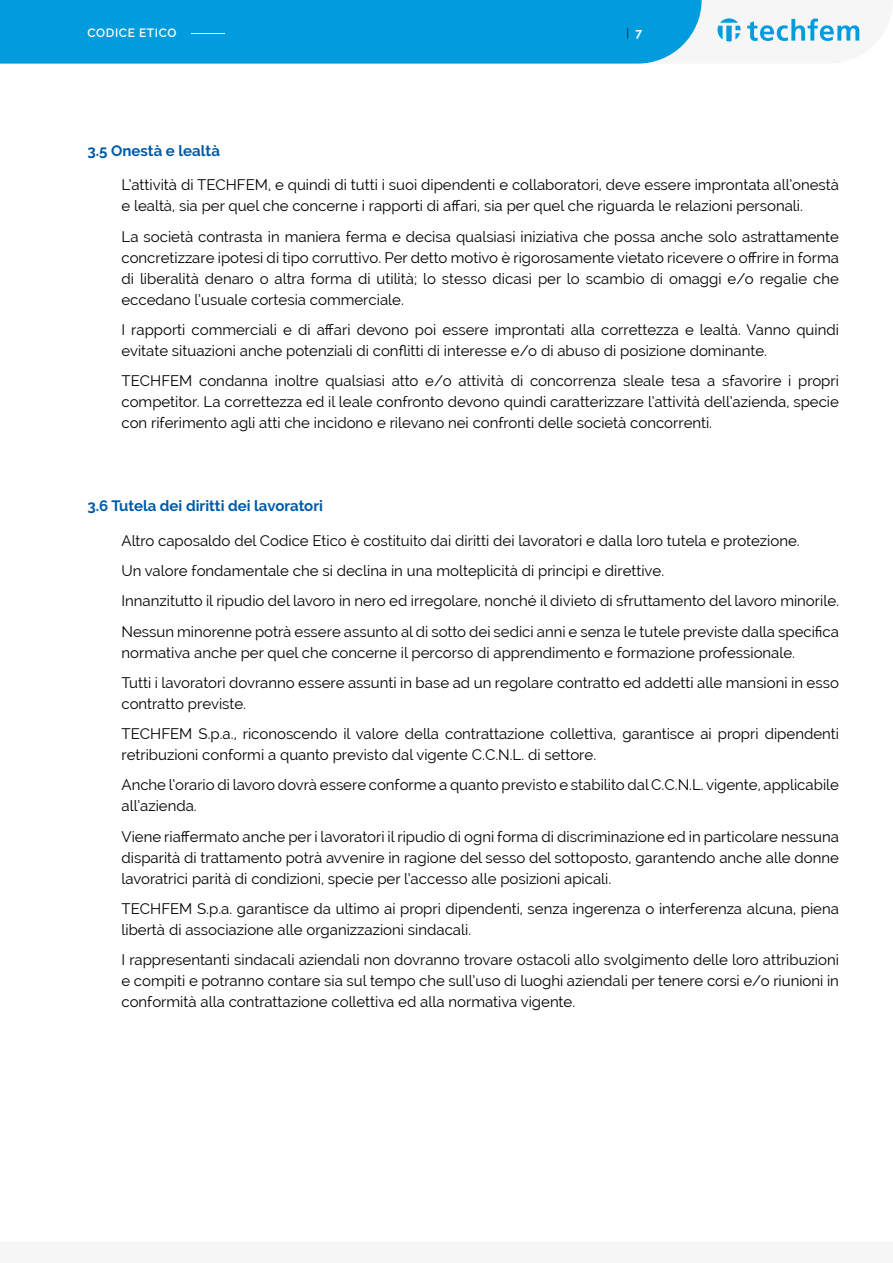
<style>
.page{position:relative;width:893px;height:1263px;background:#fff}
.page>*{position:absolute;margin:0;border:0;box-sizing:border-box;transform-origin:0 0}
.t1{font:15px/21px "Raleway";color:#000}
.t2{font:700 15px "Raleway";color:#005aa7}
.t3{font:600 12px "Raleway";letter-spacing:.05em;color:#fff}
.t4{font:300 12px "Raleway";color:#000}
.s1{font-weight:100}
.s2{font-weight:700;color:#fff}
</style>
<div class="page">
<div style="left:0;top:0;width:702px;height:64px;background:#009cde"></div>
<svg style="left:717px;top:18px;width:24px;height:23px"></svg>
<svg style="left:747px;top:19px;width:112px;height:22px"></svg>
<p class="t3" style="left:87px;top:26px;width:148px">CODICE ETICO <span class="s1">-</span></p>
<p class="t4" style="left:626px;top:26px;width:17px">| <span class="s2">7</span></p>
<p class="t2" style="left:87px;top:142px;width:134px">3.5 Onestà e lealtà</p>
<p class="t1" style="left:122px;top:174px;width:719px">L’attività di TECHFEM, e quindi di tutti i suoi dipendenti e collaboratori, deve essere improntata all’onestà e lealtà, sia per quel che concerne i rapporti di affari, sia per quel che riguarda le relazioni personali.</p>
<p class="t1" style="left:122px;top:226px;width:719px;text-align:justify">La società contrasta in maniera ferma e decisa qualsiasi iniziativa che possa anche solo astrattamente concretizzare ipotesi di tipo corruttivo. Per detto motivo è rigorosamente vietato ricevere o offrire in forma di liberalità denaro o altra forma di utilità; lo stesso dicasi per lo scambio di omaggi e/o regalie che eccedano l’usuale cortesia commerciale.</p>
<p class="t1" style="left:122px;top:319px;width:719px">I rapporti commerciali e di affari devono poi essere improntati alla correttezza e lealtà. Vanno quindi evitate situazioni anche potenziali di conflitti di interesse e/o di abuso di posizione dominante.</p>
<p class="t1" style="left:122px;top:370px;width:719px;text-align:justify">TECHFEM condanna inoltre qualsiasi atto e/o attività di concorrenza sleale tesa a sfavorire i propri competitor. La correttezza ed il leale confronto devono quindi caratterizzare l’attività dell’azienda, specie con riferimento agli atti che incidono e rilevano nei confronti delle società concorrenti.</p>
<p class="t2" style="left:87px;top:498px;width:237px">3.6 Tutela dei diritti dei lavoratori</p>
<p class="t1" style="left:122px;top:525px;width:719px;line-height:30.2px">Altro caposaldo del Codice Etico è costituito dai diritti dei lavoratori e dalla loro tutela e protezione.<br>Un valore fondamentale che si declina in una molteplicità di principi e direttive.<br>Innanzitutto il ripudio del lavoro in nero ed irregolare, nonché il divieto di sfruttamento del lavoro minorile.<br>Nessun minorenne potrà essere assunto al di sotto dei sedici anni e senza le tutele previste dalla specifica</p>
<p class="t1" style="left:122px;top:637px;width:719px;line-height:30.2px">normativa anche per quel che concerne il percorso di apprendimento e formazione professionale.<br>Tutti i lavoratori dovranno essere assunti in base ad un regolare contratto ed addetti alle mansioni in esso</p>
<p class="t1" style="left:122px;top:688px;width:719px;line-height:30.2px">contratto previste.<br>TECHFEM S.p.a., riconoscendo il valore della contrattazione collettiva, garantisce ai propri dipendenti</p>
<p class="t1" style="left:122px;top:740px;width:719px;line-height:30.2px">retribuzioni conformi a quanto previsto dal vigente C.C.N.L. di settore.<br>Anche l’orario di lavoro dovrà essere conforme a quanto previsto e stabilito dal C.C.N.L. vigente, applicabile</p>
<p class="t1" style="left:122px;top:791px;width:719px;line-height:30.2px">all’azienda.<br>Viene riaffermato anche per i lavoratori il ripudio di ogni forma di discriminazione ed in particolare nessuna</p>
<p class="t1" style="left:122px;top:847px;width:719px">disparità di trattamento potrà avvenire in ragione del sesso del sottoposto, garantendo anche alle donne lavoratrici parità di condizioni, specie per l’accesso alle posizioni apicali.</p>
<p class="t1" style="left:122px;top:898px;width:719px">TECHFEM S.p.a. garantisce da ultimo ai propri dipendenti, senza ingerenza o interferenza alcuna, piena libertà di associazione alle organizzazioni sindacali.</p>
<p class="t1" style="left:122px;top:949px;width:719px;text-align:justify">I rappresentanti sindacali aziendali non dovranno trovare ostacoli allo svolgimento delle loro attribuzioni e compiti e potranno contare sia sul tempo che sull’uso di luoghi aziendali per tenere corsi e/o riunioni in conformità alla contrattazione collettiva ed alla normativa vigente.</p>
</div>
